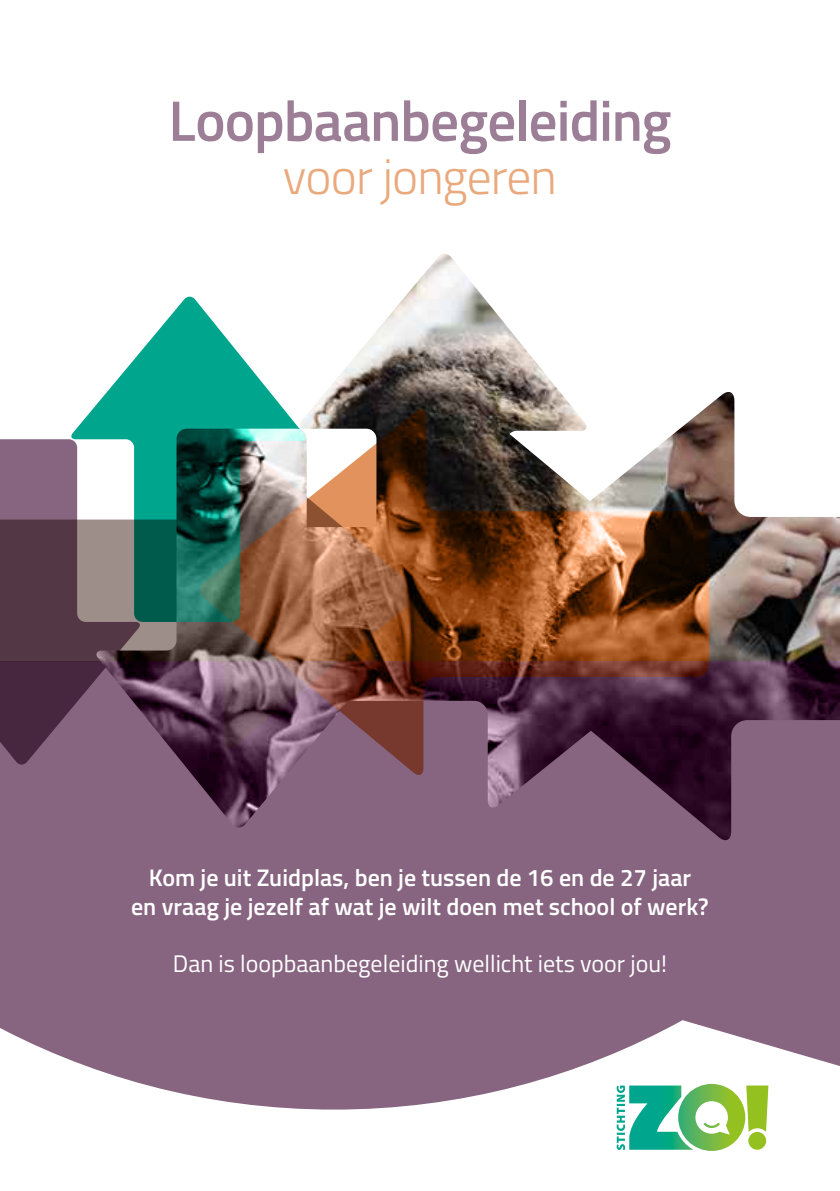
<style>
.page{position:relative;width:840px;height:1191px;background:#fff}
.page>*{position:absolute;margin:0;border:0;box-sizing:border-box;transform-origin:0 0}
.t1{font:600 57.2px "Cairo";letter-spacing:-.015em;color:#9c7f96}
.t2{font:300 49.6px "Cairo";letter-spacing:-.02em;color:#e9a97c}
.t3{font:600 24px/28.8px "Cairo";color:#fff;text-align:center}
.t4{font:24px "Cairo";color:#fff}
</style>
<div class="page">
<div style="left:0;top:661px;width:839px;height:530px;background:#876480"></div>
<svg style="left:0;top:439px;width:95px;height:326px;background:#614257"></svg>
<svg style="left:70px;top:406px;width:25px;height:216px"></svg>
<svg style="left:0;top:1020px;width:839px;height:171px;fill:#fff"></svg>
<svg style="left:616px;top:1084px;width:152px;height:67px;background:#85cc93"></svg>
<img style="left:95px;top:254px;width:744px;height:587px">
<h1 class="t1" style="left:168px;top:78px;width:504px">Loopbaanbegeleiding</h1>
<h2 class="t2" style="left:283px;top:141px;width:275px">voor jongeren</h2>
<p class="t3" style="left:131px;top:863px;width:579px">Kom je uit Zuidplas, ben je tussen de 16 en de 27 jaar<br>en vraag je jezelf af wat je wilt doen met school of werk?</p>
<p class="t4" style="left:173px;top:946px;width:495px">Dan is loopbaanbegeleiding wellicht iets voor jou!</p>
</div>
